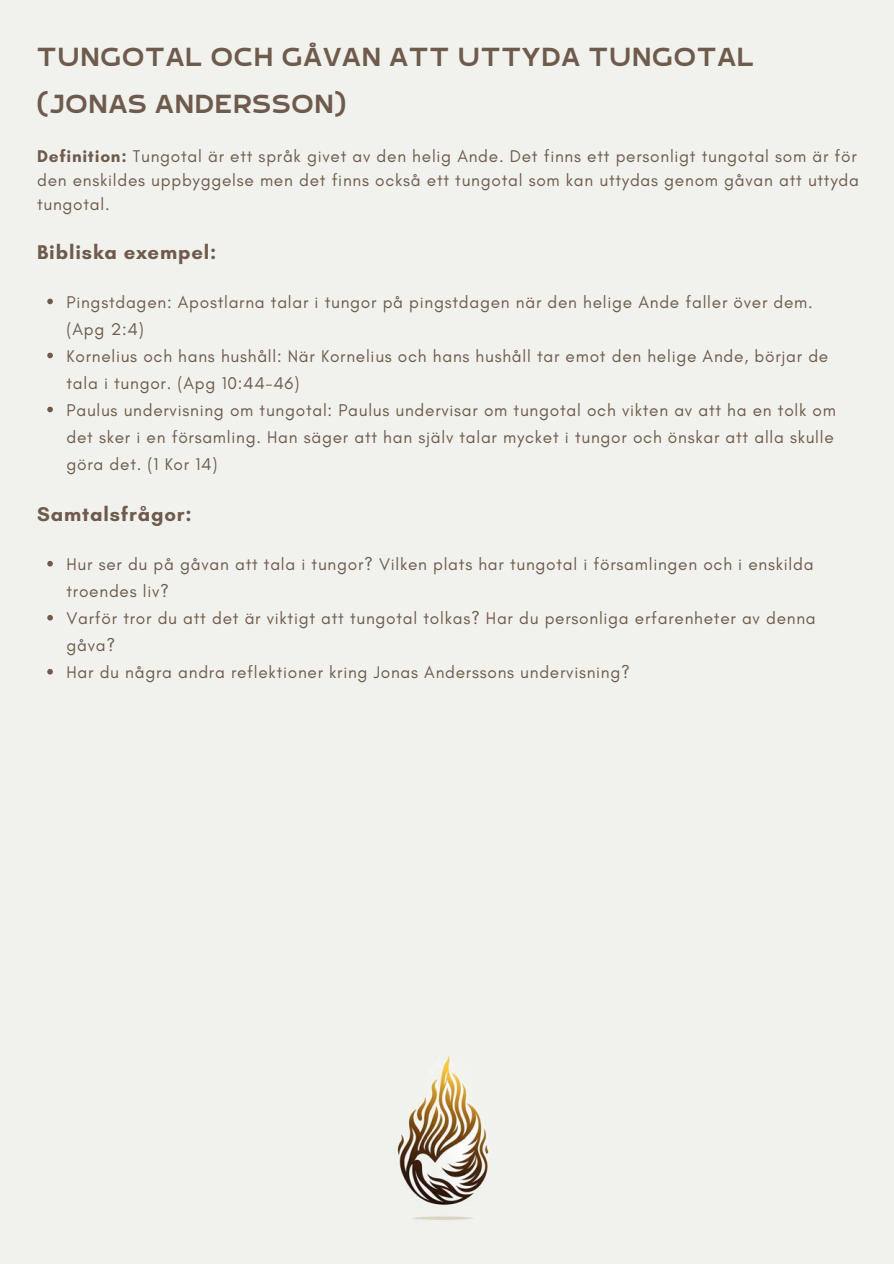
<style>
.page{position:relative;width:894px;height:1264px;background:#fff}
.page>*{position:absolute;margin:0;border:0;box-sizing:border-box;transform-origin:0 0}
.t1{font:34.5px/47.2px "RTL Banana Bold";letter-spacing:.045em;color:#6e5b4d}
.t2{font:700 20.25px "Glacial Indifference";letter-spacing:.045em;color:#6e5b4d}
.t3{font:17.25px/27px "Glacial Indifference";letter-spacing:.045em;color:#6e5b4d}
.s1{font-weight:700}
</style>
<div class="page">
<div style="left:0;top:0;width:893px;height:1263px;background:#f1f2ed"></div>
<svg style="left:47px;top:298px;width:6px;height:6px"></svg>
<svg style="left:47px;top:352px;width:6px;height:6px"></svg>
<svg style="left:47px;top:406px;width:6px;height:6px"></svg>
<svg style="left:47px;top:561px;width:6px;height:5px"></svg>
<svg style="left:47px;top:615px;width:6px;height:5px"></svg>
<svg style="left:47px;top:669px;width:6px;height:5px"></svg>
<img style="left:397px;top:1056px;width:95px;height:164px">
<h1 class="t1" style="left:37px;top:38px;width:718px">TUNGOTAL OCH GÅVAN ATT UTTYDA TUNGOTAL (JONAS ANDERSSON)</h1>
<p class="t3" style="left:37px;top:144px;width:823px;line-height:23.7px"><span class="s1">Definition:</span> Tungotal är ett språk givet av den helig Ande. Det finns ett personligt tungotal som är för den enskildes uppbyggelse men det finns också ett tungotal som kan uttydas genom gåvan att uttyda tungotal.</p>
<h2 class="t2" style="left:37px;top:240px;width:181px">Bibliska exempel:</h2>
<p class="t3" style="left:66px;top:288px;width:747px">Pingstdagen: Apostlarna talar i tungor på pingstdagen när den helige Ande faller över dem. (Apg 2:4)</p>
<p class="t3" style="left:66px;top:342px;width:763px">Kornelius och hans hushåll: När Kornelius och hans hushåll tar emot den helige Ande, börjar de tala i tungor. (Apg 10:44-46)</p>
<p class="t3" style="left:66px;top:396px;width:770px">Paulus undervisning om tungotal: Paulus undervisar om tungotal och vikten av att ha en tolk om det sker i en församling. Han säger att han själv talar mycket i tungor och önskar att alla skulle göra det. (1 Kor 14)</p>
<h2 class="t2" style="left:37px;top:502px;width:156px">Samtalsfrågor:</h2>
<p class="t3" style="left:66px;top:550px;width:748px">Hur ser du på gåvan att tala i tungor? Vilken plats har tungotal i församlingen och i enskilda troendes liv?</p>
<p class="t3" style="left:66px;top:604px;width:750px">Varför tror du att det är viktigt att tungotal tolkas? Har du personliga erfarenheter av denna gåva?</p>
<p class="t3" style="left:66px;top:658px;width:564px">Har du några andra reflektioner kring Jonas Anderssons undervisning?</p>
</div>
